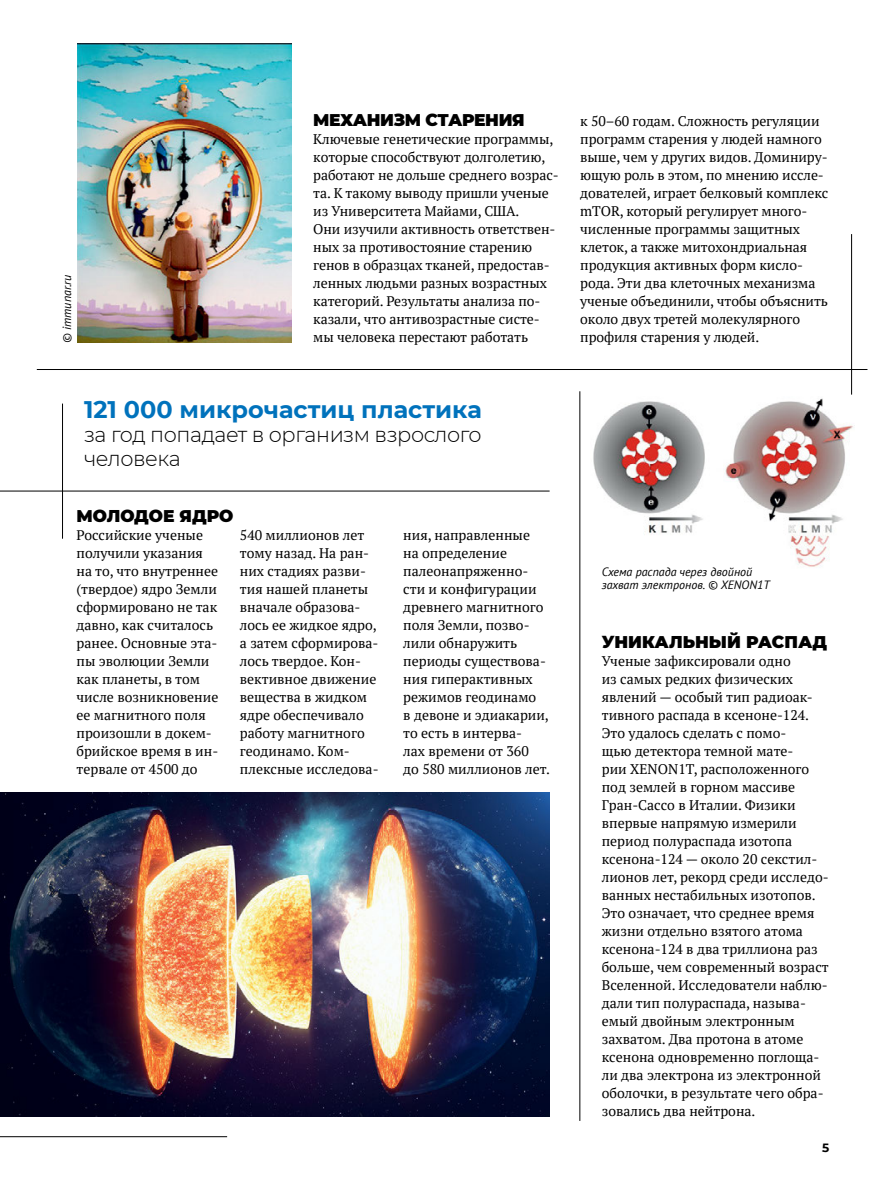
<style>
.page{position:relative;width:893px;height:1191px;background:#fff}
.page>*{position:absolute;margin:0;border:0;box-sizing:border-box;transform-origin:0 0}
.t1{font:700 24px "Montserrat";color:#0072bc}
.t2{font:300 21px/24px "Montserrat";letter-spacing:-.02em;color:#000}
.t3{font:900 16.95px "Montserrat";letter-spacing:-.015em;color:#000}
.t4{font:13.95px/18px "PT Serif";color:#000}
.t5{font:italic 12px/13.5px "PT Sans";color:#000}
.t6{font:700 12px "Montserrat";color:#000}
</style>
<div class="page">
<hr style="left:0;top:1136px;width:227px;height:1px;background:#000">
<hr style="left:37px;top:369px;width:830px;height:1px;background:#000">
<hr style="left:62px;top:403px;width:1px;height:135px;background:#000">
<hr style="left:851px;top:234px;width:1px;height:160px;background:#000">
<hr style="left:0;top:491px;width:550px;height:1px;background:#000">
<hr style="left:579px;top:391px;width:1px;height:730px;background:#000">
<img style="left:78px;top:43px;width:214px;height:300px">
<img style="left:593px;top:398px;width:262px;height:169px">
<img style="left:0;top:792px;width:550px;height:324px">
<p class="t5" style="left:60px;top:343px;width:70px;rotate:-90deg">© immunar.ru</p>
<p class="t3" style="left:313px;top:107px;width:213px">МЕХАНИЗМ СТАРЕНИЯ</p>
<p class="t4" style="left:313px;top:130px;width:247px">Ключевые генетические программы, которые способствуют долголетию, работают не дольше среднего возрас&shy;та. К такому выводу пришли ученые из Университета Майами, США.<br>Они изучили активность ответствен&shy;ных за противостояние старению генов в образцах тканей, предостав&shy;ленных людьми разных возрастных категорий. Результаты анализа по&shy;казали, что антивозрастные систе&shy;мы человека перестают работать</p>
<h1 class="t1" style="left:84px;top:392px;width:399px">121 000 микрочастиц пластика</h1>
<h2 class="t2" style="left:84px;top:421px;width:399px">за год попадает в организм взрослого человека</h2>
<p class="t3" style="left:77px;top:503px;width:158px">МОЛОДОЕ ЯДРО</p>
<p class="t4" style="left:77px;top:526px;width:143px">Российские ученые получили указания на то, что внутреннее (твердое) ядро Земли сформировано не так давно, как считалось ранее. Основные эта&shy;пы эволюции Земли как планеты, в том числе возникновение ее магнитного поля произошли в докем&shy;брийское время в ин&shy;тервале от 4500 до</p>
<p class="t4" style="left:240px;top:526px;width:140px">540 миллионов лет тому назад. На ран&shy;них стадиях разви&shy;тия нашей планеты вначале образова&shy;лось ее жидкое ядро, а затем сформирова&shy;лось твердое. Кон&shy;вективное движение вещества в жидком ядре обеспечивало работу магнитного геодинамо. Ком&shy;плексные исследова-</p>
<p class="t4" style="left:403px;top:526px;width:148px">ния, направленные<br>на определение палеонапряженно&shy;сти и конфигурации древнего магнитного поля Земли, позво&shy;лили обнаружить периоды существова&shy;ния гиперактивных режимов геодинамо<br>в девоне и эдиакарии, то есть в интерва-<br>лах времени от 360<br>до 580 миллионов лет.</p>
<p class="t4" style="left:580px;top:112px;width:250px">к 50–60 годам. Сложность регуляции программ старения у людей намного выше, чем у других видов. Доминиру&shy;ющую роль в этом, по мнению иссле&shy;дователей, играет белковый комплекс mTOR, который регулирует много&shy;численные программы защитных клеток, а также митохондриальная продукция активных форм кисло&shy;рода. Эти два клеточных механизма ученые объединили, чтобы объяснить около двух третей молекулярного профиля старения у людей.</p>
<p class="t5" style="left:602px;top:564px;width:169px">Схема распада через двойной захват электронов. © XENON1T</p>
<p class="t3" style="left:602px;top:629px;width:227px">УНИКАЛЬНЫЙ РАСПАД</p>
<p class="t4" style="left:602px;top:652px;width:228px">Ученые зафиксировали одно<br>из самых редких физических явлений — особый тип радиоак&shy;тивного распада в ксеноне-124.<br>Это удалось сделать с помо-<br>щью детектора темной мате-<br>рии XENON1T, расположенного под землей в горном массиве<br>Гран-Сассо в Италии. Физики впервые напрямую измерили период полураспада изотопа ксенона-124 — около 20 секстил&shy;лионов лет, рекорд среди исследо&shy;ванных нестабильных изотопов.<br>Это означает, что среднее время жизни отдельно взятого атома ксенона-124 в два триллиона раз больше, чем современный возраст<br>Вселенной. Исследователи наблю&shy;дали тип полураспада, называ&shy;емый двойным электронным захватом. Два протона в атоме ксенона одновременно поглоща&shy;ли два электрона из электронной оболочки, в результате чего обра&shy;зовались два нейтрона.</p>
<p class="t6" style="left:822px;top:1139px;width:9px">5</p>
</div>
